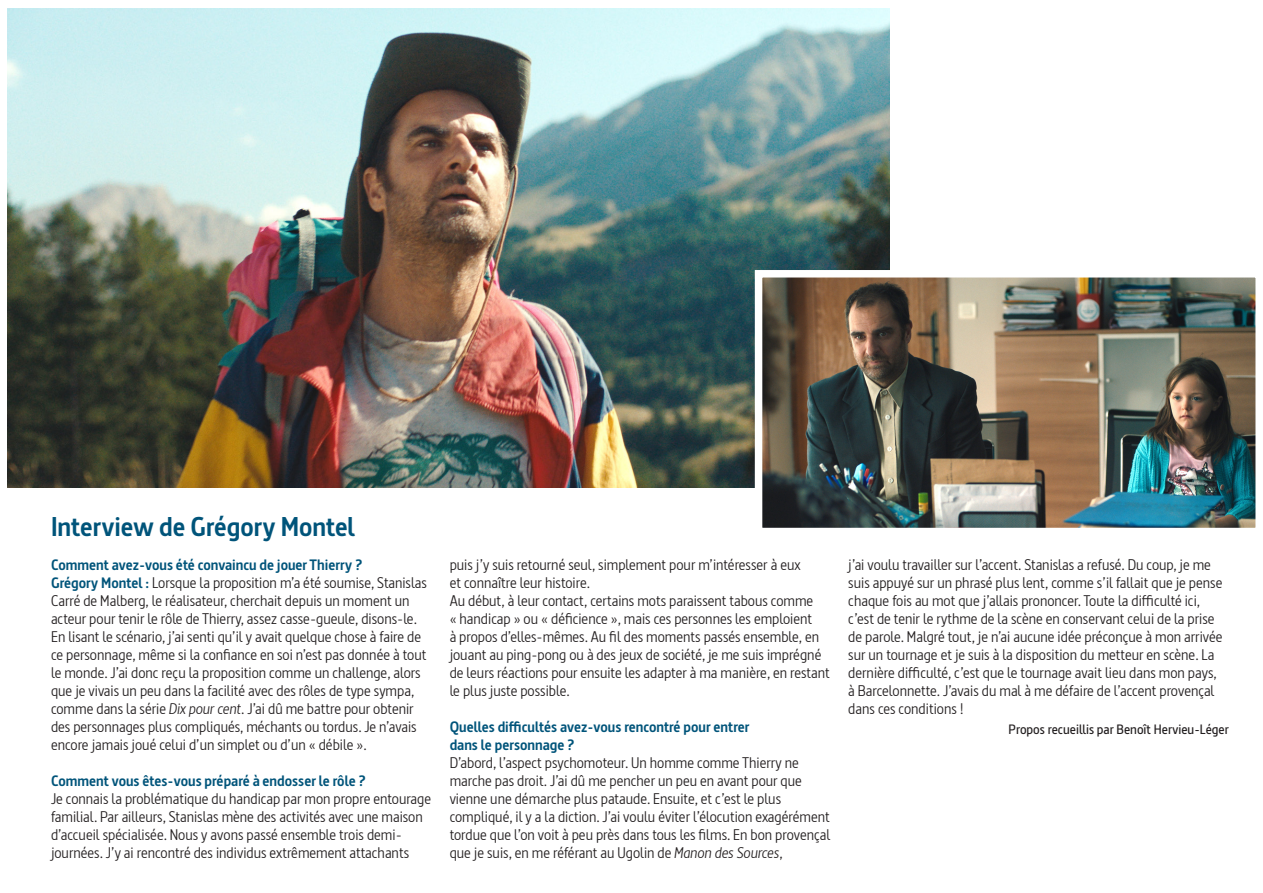
<style>
.page{position:relative;width:1263px;height:893px;background:#fff}
.page>*{position:absolute;margin:0;border:0;box-sizing:border-box;transform-origin:0 0}
.t1{font:700 27px "Barna";color:#00547a}
.t2{font:15px/18px "Barna";color:#231f20}
.t3{font:700 15px/18px "Barna";color:#00547a}
.t4{font:600 13.5px "Barna";color:#231f20}
.s1{font-weight:700;color:#00547a}
.s2{font-style:italic}
</style>
<div class="page">
<img style="left:8px;top:9px;width:881px;height:479px">
<img style="left:764px;top:279px;width:490px;height:247px">
<div style="left:755px;top:270px;width:508px;height:265px;border:8px solid #fff"></div>
<p class="t1" style="left:51px;top:510px;width:306px">Interview de Grégory Montel</p>
<p class="t3" style="left:51px;top:556px;width:313px">Comment avez-vous été convaincu de jouer Thierry ?</p>
<p class="t2" style="left:51px;top:574px;width:377px"><span class="s1">Grégory Montel :</span> Lorsque la proposition m’a été soumise, Stanislas Carré de Malberg, le réalisateur, cherchait depuis un moment un acteur pour tenir le rôle de Thierry, assez casse-gueule, disons-le.<br>En lisant le scénario, j’ai senti qu’il y avait quelque chose à faire de ce personnage, même si la confiance en soi n’est pas donnée à tout le monde. J’ai donc reçu la proposition comme un challenge, alors que je vivais un peu dans la facilité avec des rôles de type sympa, comme dans la série <span class="s2">Dix pour cent</span>. J’ai dû me battre pour obtenir des personnages plus compliqués, méchants ou tordus. Je n’avais encore jamais joué celui d’un simplet ou d’un « débile ».</p>
<p class="t3" style="left:51px;top:772px;width:317px">Comment vous êtes-vous préparé à endosser le rôle ?</p>
<p class="t2" style="left:51px;top:790px;width:382px">Je connais la problématique du handicap par mon propre entourage familial. Par ailleurs, Stanislas mène des activités avec une maison d’accueil spécialisée. Nous y avons passé ensemble trois demi&shy;journées. J’y ai rencontré des individus extrêmement attachants</p>
<p class="t2" style="left:450px;top:556px;width:352px">puis j’y suis retourné seul, simplement pour m’intéresser à eux et connaître leur histoire.</p>
<p class="t2" style="left:450px;top:592px;width:382px">Au début, à leur contact, certains mots paraissent tabous comme<br>« handicap » ou « déficience », mais ces personnes les emploient<br>à propos d’elles-mêmes. Au fil des moments passés ensemble, en jouant au ping-pong ou à des jeux de société, je me suis imprégné de leurs réactions pour ensuite les adapter à ma manière, en restant le plus juste possible.</p>
<p class="t3" style="left:450px;top:718px;width:301px">Quelles difficultés avez-vous rencontré pour entrer dans le personnage ?</p>
<p class="t2" style="left:450px;top:754px;width:382px">D’abord, l’aspect psychomoteur. Un homme comme Thierry ne marche pas droit. J’ai dû me pencher un peu en avant pour que vienne une démarche plus pataude. Ensuite, et c’est le plus compliqué, il y a la diction. J’ai voulu éviter l’élocution exagérément tordue que l’on voit à peu près dans tous les films. En bon provençal que je suis, en me référant au Ugolin de <span class="s2">Manon des Sources</span>,</p>
<p class="t2" style="left:848px;top:556px;width:376px">j’ai voulu travailler sur l’accent. Stanislas a refusé. Du coup, je me suis appuyé sur un phrasé plus lent, comme s’il fallait que je pense chaque fois au mot que j’allais prononcer. Toute la difficulté ici, c’est de tenir le rythme de la scène en conservant celui de la prise de parole. Malgré tout, je n’ai aucune idée préconçue à mon arrivée sur un tournage et je suis à la disposition du metteur en scène. La dernière difficulté, c’est que le tournage avait lieu dans mon pays, à Barcelonnette. J’avais du mal à me défaire de l’accent provençal dans ces conditions !</p>
<p class="t4" style="left:1008px;top:721px;width:222px">Propos recueillis par Benoît Hervieu-Léger</p>
</div>
